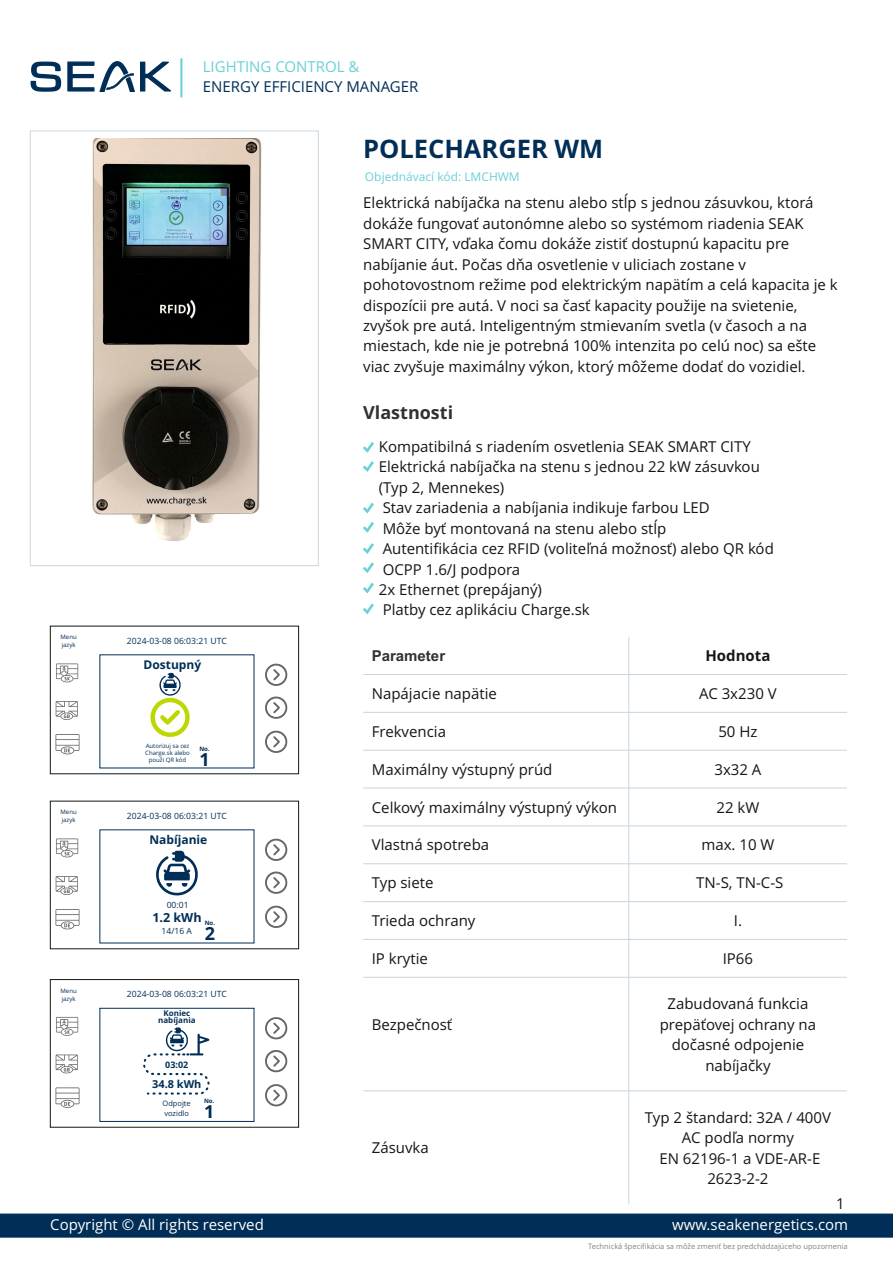
<style>
.page{position:relative;width:893px;height:1263px;background:#fff}
.page>*{position:absolute;margin:0;border:0;box-sizing:border-box;transform-origin:0 0}
.t1{font:700 25.5px "Open Sans";color:#002e56}
.t2{font:700 18px "Open Sans";color:#313130}
.t3{font:700 18px "Open Sans";color:#002e56}
.t4{font:700 17.85px "Open Sans";color:#002e56}
.t5{font:15px/20.4px "Open Sans";color:#151616}
.t6{font:15px "Open Sans";color:#fff}
.t7{font:15px "Open Sans";color:#002e56}
.t8{font:15px "Open Sans";color:#6ad1d5}
.t9{font:700 15px "Arial";color:#313130}
.t10{font:700 15px "Open Sans";color:#151616}
.t11{font:700 12.6px "Open Sans";color:#002e56}
.t12{font:12px "Open Sans";color:#6ad1d5}
.t13{font:700 12px "Open Sans";color:#002e56}
.t14{font:700 10.95px "Open Sans";color:#002e56}
.t15{font:700 9px "Open Sans";color:#002e56}
.t16{font:8.55px "Open Sans";color:#002e56}
.t17{font:700 7.95px/7.5px "Open Sans";color:#002e56;text-align:center}
.t18{font:7.5px "Open Sans";color:#818281}
.t19{font:7.5px/10.2px "Open Sans";color:#002e56}
.t20{font:6px/8.2px "Open Sans";color:#002e56}
.t21{font:700 6px "Open Sans";color:#002e56}
</style>
<div class="page">
<svg style="left:31px;top:62px;width:30px;height:30px"></svg>
<svg style="left:67px;top:61px;width:104px;height:31px"></svg>
<hr style="left:180px;top:58px;width:2px;height:39px;background:#6ad1d5">
<svg style="left:0;top:1213px;width:893px;height:25px;background:#09355c"></svg>
<div style="left:30px;top:131px;width:289px;height:435px;border:1px solid #cad7e1"></div>
<svg style="left:363px;top:442px;width:11px;height:11px"></svg>
<svg style="left:363px;top:461px;width:11px;height:11px"></svg>
<hr style="left:628px;top:637px;width:1px;height:567px;background:#cad7e1">
<hr style="left:363px;top:1090px;width:484px;height:1px;background:#cad7e1">
<hr style="left:363px;top:977px;width:484px;height:1px;background:#cad7e1">
<hr style="left:363px;top:939px;width:484px;height:1px;background:#cad7e1">
<hr style="left:363px;top:901px;width:484px;height:1px;background:#cad7e1">
<hr style="left:363px;top:863px;width:484px;height:1px;background:#cad7e1">
<hr style="left:363px;top:825px;width:484px;height:1px;background:#cad7e1">
<hr style="left:363px;top:787px;width:484px;height:1px;background:#cad7e1">
<hr style="left:363px;top:750px;width:484px;height:1px;background:#cad7e1">
<hr style="left:363px;top:712px;width:484px;height:1px;background:#cad7e1">
<hr style="left:363px;top:674px;width:484px;height:1px;background:#cad7e1">
<svg style="left:363px;top:503px;width:11px;height:10px"></svg>
<svg style="left:363px;top:522px;width:11px;height:11px"></svg>
<svg style="left:363px;top:543px;width:11px;height:11px"></svg>
<svg style="left:363px;top:562px;width:11px;height:11px"></svg>
<svg style="left:363px;top:583px;width:11px;height:10px"></svg>
<img style="left:92px;top:138px;width:170px;height:403px">
<div style="left:50px;top:626px;width:249px;height:148px;border:1px solid #151616"></div>
<svg style="left:151px;top:673px;width:39px;height:64px"></svg>
<svg style="left:156px;top:851px;width:42px;height:44px"></svg>
<svg style="left:265px;top:664px;width:22px;height:22px"></svg>
<svg style="left:265px;top:696px;width:22px;height:23px"></svg>
<svg style="left:265px;top:731px;width:22px;height:22px"></svg>
<svg style="left:56px;top:663px;width:22px;height:19px"></svg>
<svg style="left:56px;top:701px;width:22px;height:19px"></svg>
<svg style="left:55px;top:734px;width:25px;height:21px"></svg>
<div style="left:50px;top:801px;width:249px;height:148px;border:1px solid #151616"></div>
<svg style="left:265px;top:839px;width:22px;height:22px"></svg>
<svg style="left:265px;top:871px;width:22px;height:23px"></svg>
<svg style="left:265px;top:906px;width:22px;height:22px"></svg>
<svg style="left:56px;top:838px;width:22px;height:19px"></svg>
<svg style="left:56px;top:876px;width:22px;height:19px"></svg>
<svg style="left:55px;top:909px;width:25px;height:21px"></svg>
<div style="left:50px;top:979px;width:249px;height:149px;border:1px solid #151616"></div>
<div style="left:99px;top:1008px;width:155px;height:114px;border:1px solid #002e56"></div>
<svg style="left:265px;top:1017px;width:22px;height:22px"></svg>
<svg style="left:265px;top:1050px;width:22px;height:22px"></svg>
<svg style="left:265px;top:1084px;width:22px;height:22px"></svg>
<svg style="left:56px;top:1017px;width:22px;height:19px"></svg>
<svg style="left:56px;top:1054px;width:22px;height:19px"></svg>
<svg style="left:55px;top:1087px;width:25px;height:21px"></svg>
<svg style="left:143px;top:1027px;width:67px;height:68px"></svg>
<svg style="left:363px;top:603px;width:11px;height:11px"></svg>
<p class="t8" style="left:203px;top:60px;width:158px">LIGHTING CONTROL &amp;</p>
<p class="t7" style="left:203px;top:80px;width:217px">ENERGY EFFICIENCY MANAGER</p>
<h1 class="t1" style="left:363px;top:138px;width:242px">POLECHARGER WM</h1>
<p class="t5" style="left:363px;top:194px;width:476px">Elektrická nabíjačka na stenu alebo stĺp s jednou zásuvkou, ktorá dokáže fungovať autonómne alebo so systémom riadenia SEAK SMART CITY, vďaka čomu dokáže zistiť dostupnú kapacitu pre nabíjanie áut. Počas dňa osvetlenie v uliciach zostane v pohotovostnom režime pod elektrickým napätím a celá kapacita je k dispozícii pre autá. V noci sa časť kapacity použije na svietenie, zvyšok pre autá. Inteligentným stmievaním svetla (v časoch a na miestach, kde nie je potrebná 100% intenzita po celú noc) sa ešte viac zvyšuje maximálny výkon, ktorý môžeme dodať do vozidiel.</p>
<p class="t2" style="left:363px;top:405px;width:92px">Vlastnosti</p>
<p class="t12" style="left:365px;top:172px;width:156px">Objednávací kód: LMCHWM</p>
<p class="t5" style="left:379px;top:438px;width:383px">Kompatibilná s riadením osvetlenia SEAK SMART CITY Elektrická nabíjačka na stenu s jednou 22 kW zásuvkou (Typ 2, Mennekes)<br>Stav zariadenia a nabíjania indikuje farbou LED<br>Môže byť montovaná na stenu alebo stĺp</p>
<p class="t5" style="left:383px;top:560px;width:139px">OCPP 1.6/J podpora</p>
<p class="t5" style="left:383px;top:540px;width:393px">Autentifikácia cez RFID (voliteľná možnosť) alebo QR kód</p>
<p class="t5" style="left:379px;top:581px;width:165px">2x Ethernet (prepájaný)</p>
<p class="t5" style="left:383px;top:601px;width:209px">Platby cez aplikáciu Charge.sk</p>
<p class="t20" style="left:61px;top:633px;width:18px">Menu jazyk</p>
<p class="t20" style="left:61px;top:808px;width:18px">Menu jazyk</p>
<p class="t16" style="left:127px;top:637px;width:101px">2024-03-08 06:03:21 UTC</p>
<p class="t13" style="left:143px;top:659px;width:59px">Dostupný</p>
<p class="t20" style="left:145px;top:743px;width:46px;line-height:6.9px;text-align:center">Autorizuj sa cez<br>Charge.sk alebo použi QR kód</p>
<p class="t21" style="left:199px;top:746px;width:12px">No.</p>
<p class="t3" style="left:199px;top:752px;width:12px">1</p>
<p class="t16" style="left:127px;top:812px;width:101px">2024-03-08 06:03:21 UTC</p>
<p class="t13" style="left:149px;top:834px;width:59px">Nabíjanie</p>
<p class="t16" style="left:167px;top:901px;width:23px">00:01</p>
<p class="t11" style="left:152px;top:912px;width:51px">1.2 kWh</p>
<p class="t16" style="left:162px;top:927px;width:32px">14/16 A</p>
<p class="t21" style="left:205px;top:921px;width:12px">No.</p>
<p class="t3" style="left:205px;top:926px;width:12px">2</p>
<p class="t9" style="left:372px;top:650px;width:75px">Parameter</p>
<p class="t10" style="left:705px;top:650px;width:66px">Hodnota</p>
<p class="t5" style="left:372px;top:685px;width:127px">Napájacie napätie</p>
<p class="t5" style="left:699px;top:685px;width:79px">AC 3x230 V</p>
<p class="t5" style="left:372px;top:723px;width:76px">Frekvencia</p>
<p class="t5" style="left:718px;top:723px;width:41px">50 Hz</p>
<p class="t5" style="left:372px;top:761px;width:182px">Maximálny výstupný prúd</p>
<p class="t5" style="left:714px;top:761px;width:48px">3x32 A</p>
<p class="t5" style="left:372px;top:798px;width:247px">Celkový maximálny výstupný výkon</p>
<p class="t5" style="left:716px;top:798px;width:44px">22 kW</p>
<p class="t5" style="left:372px;top:836px;width:119px">Vlastná spotreba</p>
<p class="t5" style="left:701px;top:836px;width:74px">max. 10 W</p>
<p class="t5" style="left:372px;top:874px;width:63px">Typ siete</p>
<p class="t5" style="left:696px;top:874px;width:89px">TN-S, TN-C-S</p>
<p class="t5" style="left:372px;top:912px;width:105px">Trieda ochrany</p>
<p class="t5" style="left:734px;top:912px;width:10px">I.</p>
<p class="t5" style="left:372px;top:950px;width:58px">IP krytie</p>
<p class="t5" style="left:723px;top:950px;width:32px">IP66</p>
<p class="t20" style="left:61px;top:987px;width:18px">Menu jazyk</p>
<p class="t16" style="left:127px;top:990px;width:101px">2024-03-08 06:03:21 UTC</p>
<p class="t17" style="left:158px;top:1010px;width:39px">Koniec nabíjania</p>
<p class="t15" style="left:165px;top:1061px;width:25px">03:02</p>
<p class="t5" style="left:372px;top:1015px;width:82px">Bezpečnosť</p>
<p class="t5" style="left:667px;top:995px;width:142px">Zabudovaná funkcia</p>
<p class="t5" style="left:672px;top:1036px;width:134px;text-align:center">dočasné odpojenie nabíjačky</p>
<p class="t5" style="left:660px;top:1015px;width:158px">prepäťovej ochrany na</p>
<p class="t14" style="left:152px;top:1079px;width:51px">34.8 kWh</p>
<p class="t19" style="left:163px;top:1099px;width:30px">Odpojte vozidlo</p>
<p class="t21" style="left:204px;top:1099px;width:12px">No.</p>
<p class="t4" style="left:204px;top:1104px;width:12px">1</p>
<p class="t5" style="left:372px;top:1139px;width:58px">Zásuvka</p>
<p class="t5" style="left:645px;top:1108px;width:188px;text-align:center">Typ 2 štandard: 32A / 400V<br>AC podľa normy<br>EN 62196-1 a VDE-AR-E<br>2623-2-2</p>
<p class="t5" style="left:836px;top:1194px;width:10px">1</p>
<p class="t6" style="left:50px;top:1219px;width:215px">Copyright © All rights reserved</p>
<p class="t6" style="left:672px;top:1219px;width:178px">www.seakenergetics.com</p>
<p class="t18" style="left:588px;top:1244px;width:261px">Technická špecifikácia sa môže zmeniť bez predchádzajúceho upozornenia</p>
</div>
